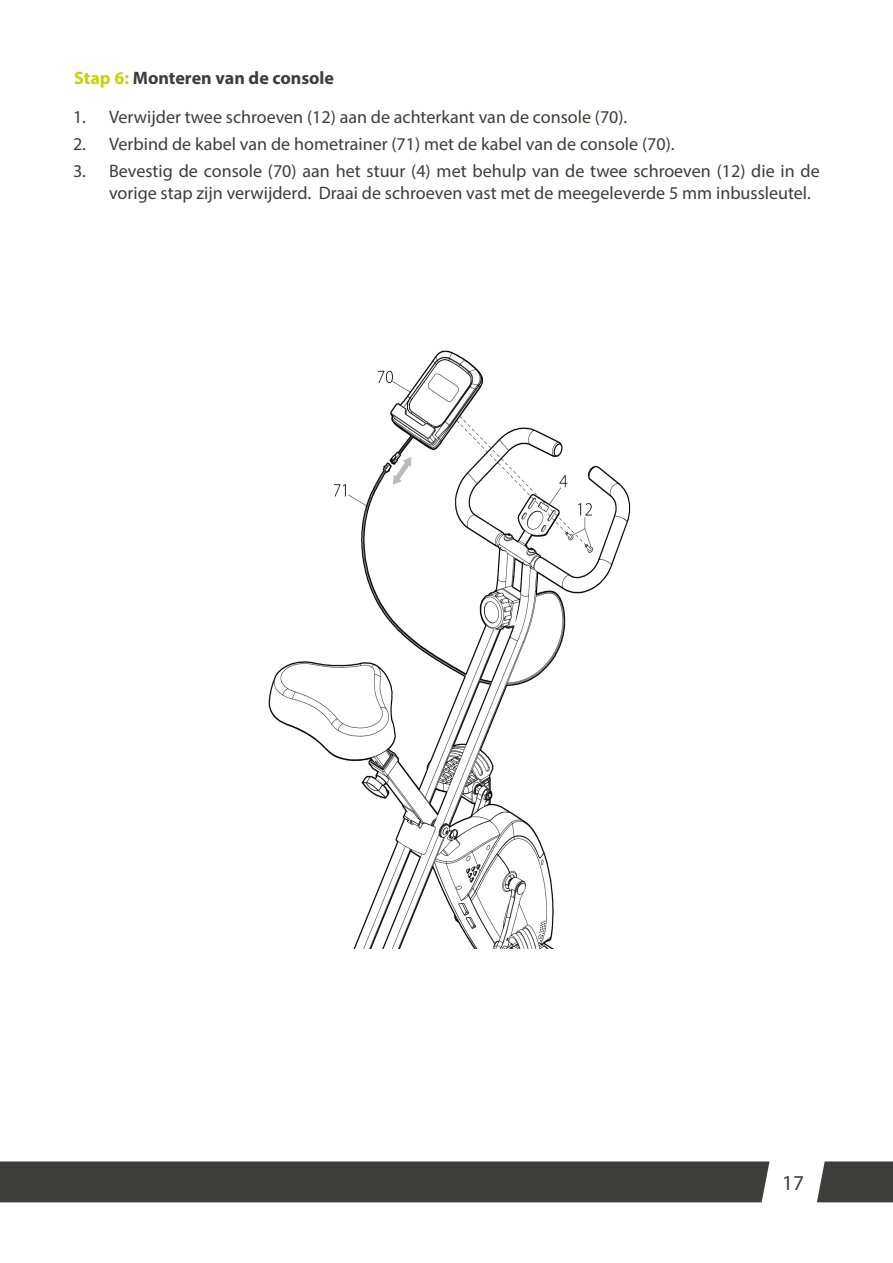
<style>
.page{position:relative;width:893px;height:1263px;background:#fff}
.page>*{position:absolute;margin:0;border:0;box-sizing:border-box;transform-origin:0 0}
.t1{font:21.3px "Myriad Pro";color:#3d3d3c}
.t2{font:18px/21.1px "Myriad Pro";color:#3d3d3c}
.t3{font:700 18px "Myriad Pro";color:#3d3d3c}
.s1{color:#c8d400}
</style>
<div class="page">
<img style="left:268px;top:350px;width:363px;height:599px">
<svg style="left:817px;top:1161px;width:76px;height:41px;background:#484847"></svg>
<div style="left:0;top:1161px;width:769px;height:41px;background:#3d3d3c"></div>
<p class="t3" style="left:74px;top:66px;width:261px"><span class="s1">Stap 6:</span> Monteren van de console</p>
<p class="t2" style="left:73px;top:106px;width:556px">1. Verwijder twee schroeven (12) aan de achterkant van de console (70).</p>
<p class="t2" style="left:73px;top:133px;width:603px">2. Verbind de kabel van de hometrainer (71) met de kabel van de console (70).</p>
<p class="t2" style="left:109px;top:160px;width:712px;text-indent:-36px">3. Bevestig de console (70) aan het stuur (4) met behulp van de twee schroeven (12) die in de vorige stap zijn verwijderd. Draai de schroeven vast met de meegeleverde 5 mm inbussleutel.</p>
<p class="t1" style="left:782px;top:1169px;width:23px">17</p>
</div>
